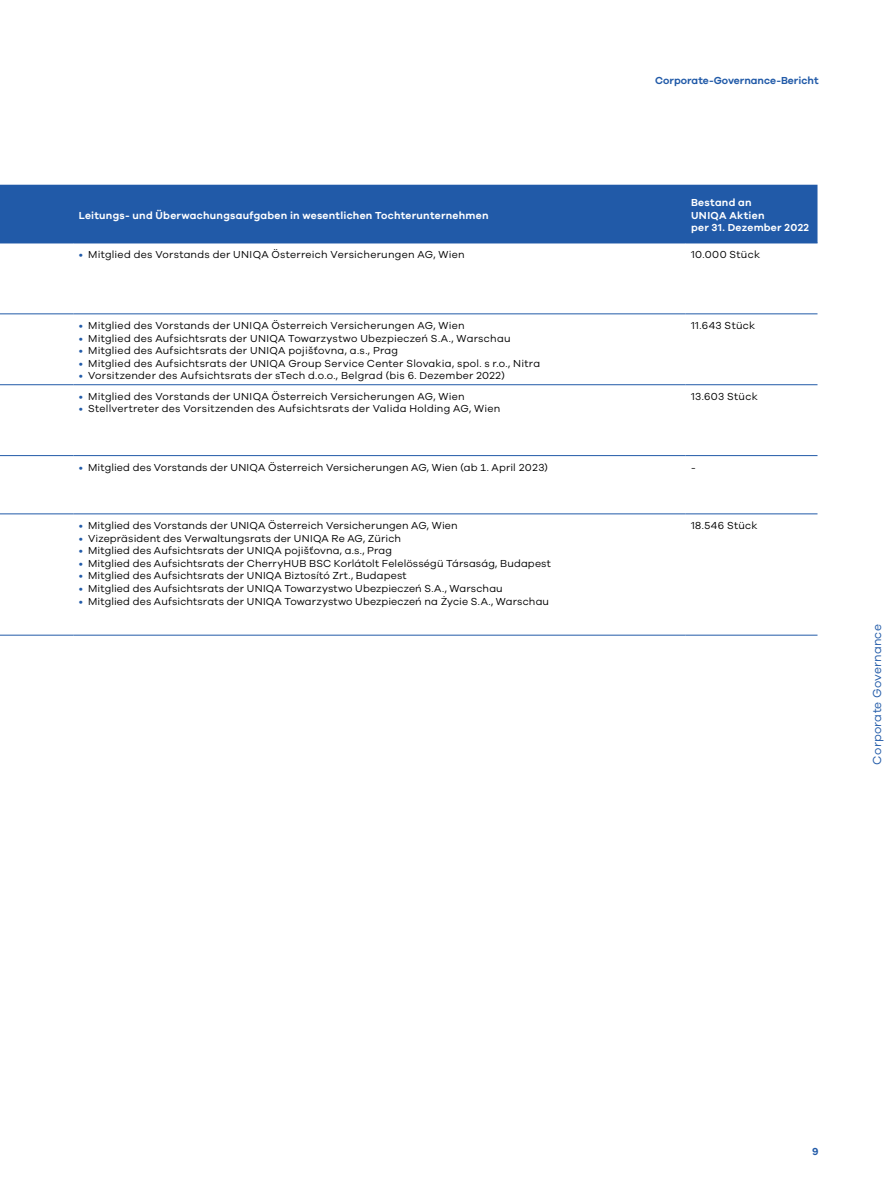
<style>
.page{position:relative;width:893px;height:1191px;background:#fff}
.page>*{position:absolute;margin:0;border:0;box-sizing:border-box;transform-origin:0 0}
.t1{font:12px "Galano";letter-spacing:.02em;color:#215aa8}
.t2{font:10.5px "Galano";letter-spacing:.015em;color:#000}
.t3{font:600 10.5px/12.6px "Galano";letter-spacing:.025em;color:#fff}
.t4{font:600 10.5px "Galano";color:#215aa8}
.t5{font:10.5px "Galano";letter-spacing:.035em;color:#000}
.s1{color:#215aa8}
</style>
<div class="page">
<div style="left:0;top:185px;width:817px;height:58px;background:#215aa8"></div>
<hr style="left:0;top:243px;width:73px;height:1px;background:#215aa8">
<hr style="left:73px;top:243px;width:613px;height:1px;background:#215aa8">
<hr style="left:686px;top:243px;width:131px;height:1px;background:#215aa8">
<hr style="left:0;top:313px;width:73px;height:1px;background:#215aa8">
<hr style="left:73px;top:313px;width:613px;height:1px;background:#215aa8">
<hr style="left:686px;top:313px;width:131px;height:1px;background:#215aa8">
<hr style="left:0;top:384px;width:73px;height:1px;background:#215aa8">
<hr style="left:73px;top:384px;width:613px;height:1px;background:#215aa8">
<hr style="left:686px;top:384px;width:131px;height:1px;background:#215aa8">
<hr style="left:0;top:455px;width:73px;height:1px;background:#215aa8">
<hr style="left:73px;top:455px;width:613px;height:1px;background:#215aa8">
<hr style="left:686px;top:455px;width:131px;height:1px;background:#215aa8">
<hr style="left:0;top:513px;width:73px;height:1px;background:#215aa8">
<hr style="left:73px;top:513px;width:613px;height:1px;background:#215aa8">
<hr style="left:686px;top:513px;width:131px;height:1px;background:#215aa8">
<hr style="left:0;top:634px;width:73px;height:1px;background:#215aa8">
<hr style="left:73px;top:634px;width:613px;height:1px;background:#215aa8">
<hr style="left:686px;top:634px;width:131px;height:1px;background:#215aa8">
<p class="t4" style="left:655px;top:74px;width:165px">Corporate-Governance-Bericht</p>
<p class="t3" style="left:79px;top:209px;width:411px">Leitungs- und Überwachungsaufgaben in wesentlichen Tochterunternehmen</p>
<p class="t3" style="left:691px;top:196px;width:120px">Bestand an<br>UNIQA Aktien<br>per 31. Dezember 2022</p>
<p class="t2" style="left:79px;top:248px;width:387px"><span class="s1">•</span> Mitglied des Vorstands der UNIQA Österreich Versicherungen AG, Wien</p>
<p class="t2" style="left:691px;top:248px;width:71px">10.000 Stück</p>
<p class="t2" style="left:79px;top:319px;width:387px"><span class="s1">•</span> Mitglied des Vorstands der UNIQA Österreich Versicherungen AG, Wien</p>
<p class="t2" style="left:79px;top:332px;width:433px"><span class="s1">•</span> Mitglied des Aufsichtsrats der UNIQA Towarzystwo Ubezpieczeń S.A., Warschau</p>
<p class="t2" style="left:79px;top:344px;width:321px"><span class="s1">•</span> Mitglied des Aufsichtsrats der UNIQA pojišťovna, a.s., Prag</p>
<p class="t2" style="left:79px;top:357px;width:463px"><span class="s1">•</span> Mitglied des Aufsichtsrats der UNIQA Group Service Center Slovakia, spol. s r.o., Nitra</p>
<p class="t2" style="left:79px;top:369px;width:428px"><span class="s1">•</span> Vorsitzender des Aufsichtsrats der sTech d.o.o., Belgrad (bis 6. Dezember 2022)</p>
<p class="t2" style="left:79px;top:390px;width:387px"><span class="s1">•</span> Mitglied des Vorstands der UNIQA Österreich Versicherungen AG, Wien</p>
<p class="t2" style="left:79px;top:403px;width:423px"><span class="s1">•</span> Stellvertreter des Vorsitzenden des Aufsichtsrats der Valida Holding AG, Wien</p>
<p class="t5" style="left:691px;top:319px;width:66px">11.643 Stück</p>
<p class="t2" style="left:691px;top:390px;width:68px">13.603 Stück</p>
<p class="t2" style="left:79px;top:461px;width:471px"><span class="s1">•</span> Mitglied des Vorstands der UNIQA Österreich Versicherungen AG, Wien (ab 1. April 2023)</p>
<p class="t2" style="left:691px;top:461px;width:6px">-</p>
<p class="t2" style="left:79px;top:519px;width:381px"><span class="s1">•</span> Mitglied des Vorstands der UNIQA Österreich Versicherungen AG, Wien</p>
<p class="t2" style="left:79px;top:532px;width:324px"><span class="s1">•</span> Vizepräsident des Verwaltungsrats der UNIQA Re AG, Zürich</p>
<p class="t2" style="left:79px;top:544px;width:315px"><span class="s1">•</span> Mitglied des Aufsichtsrats der UNIQA pojišťovna, a.s., Prag</p>
<p class="t2" style="left:79px;top:557px;width:474px"><span class="s1">•</span> Mitglied des Aufsichtsrats der CherryHUB BSC Korlátolt Felelösségü Társaság, Budapest</p>
<p class="t2" style="left:79px;top:569px;width:330px"><span class="s1">•</span> Mitglied des Aufsichtsrats der UNIQA Biztosító Zrt., Budapest</p>
<p class="t2" style="left:79px;top:582px;width:426px"><span class="s1">•</span> Mitglied des Aufsichtsrats der UNIQA Towarzystwo Ubezpieczeń S.A., Warschau</p>
<p class="t2" style="left:79px;top:595px;width:472px"><span class="s1">•</span> Mitglied des Aufsichtsrats der UNIQA Towarzystwo Ubezpieczeń na Życie S.A., Warschau</p>
<p class="t5" style="left:691px;top:519px;width:68px">18.546 Stück</p>
<p class="t1" style="left:870px;top:764px;width:142px;rotate:-90deg">Corporate Governance</p>
<p class="t4" style="left:812px;top:1145px;width:8px">9</p>
</div>
